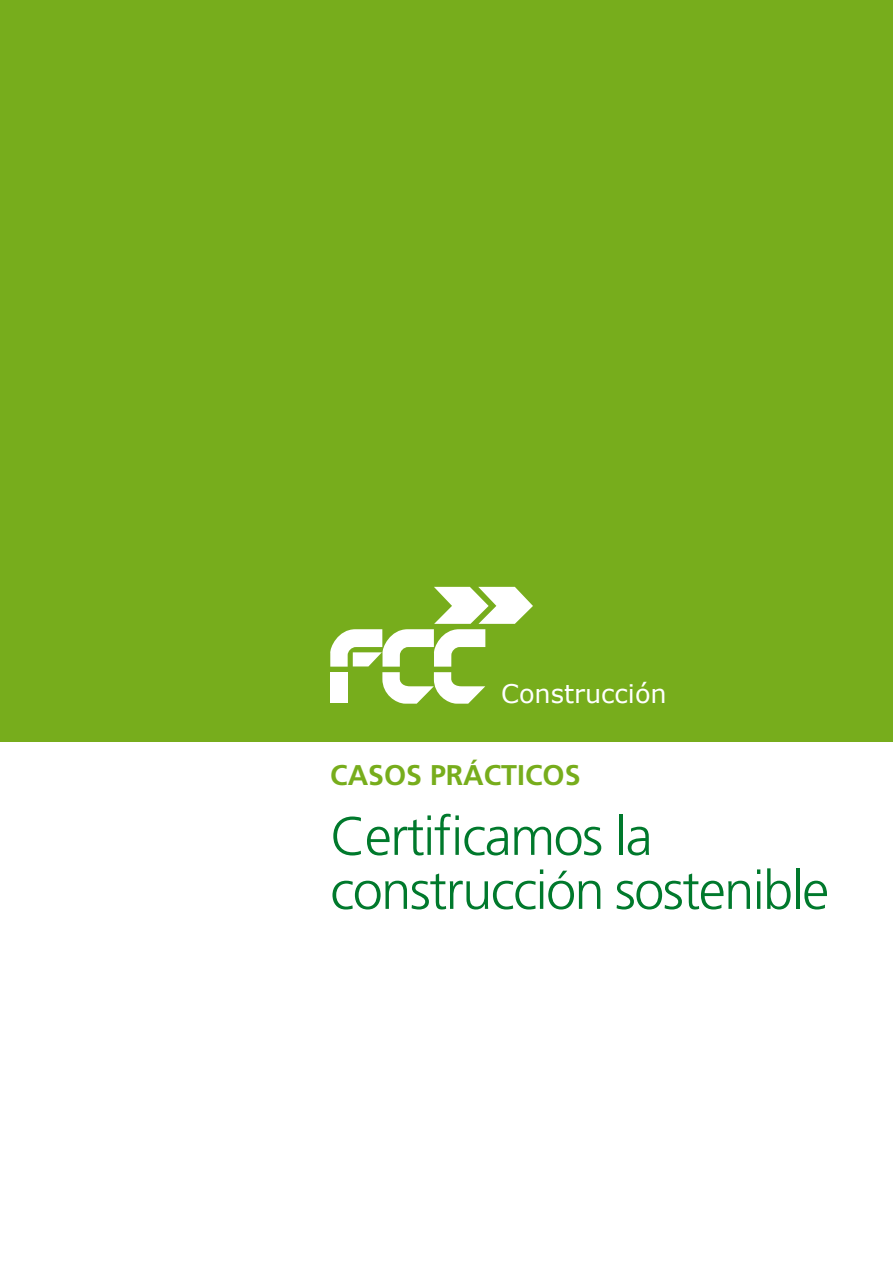
<style>
.page{position:relative;width:893px;height:1263px;background:#fff}
.page>*{position:absolute;margin:0;border:0;box-sizing:border-box;transform-origin:0 0}
.t1{font:300 54px/54px "Frutiger";letter-spacing:-.03em;color:#00792c}
.t2{font:700 28.5px "Frutiger";color:#77ad1c}
.t3{font:25.65px "Verdana";color:#fff}
</style>
<div class="page">
<div style="left:0;top:0;width:893px;height:741px;background:#77ad1c"></div>
<svg style="left:330px;top:587px;width:203px;height:117px"></svg>
<p class="t3" style="left:501px;top:678px;width:167px">Construcción</p>
<p class="t2" style="left:330px;top:759px;width:252px">CASOS PRÁCTICOS</p>
<p class="t1" style="left:330px;top:810px;width:500px">Certificamos la construcción sostenible</p>
</div>
